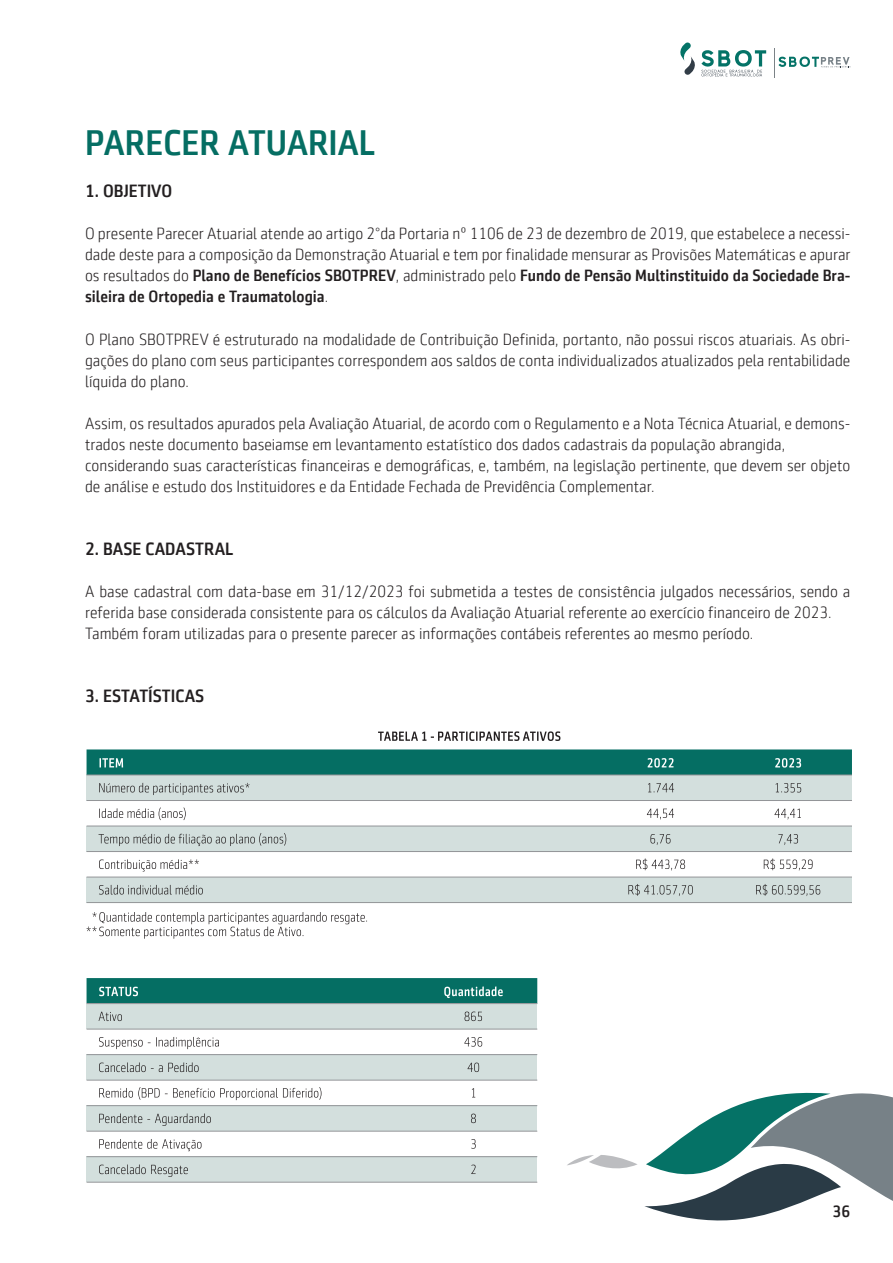
<style>
.page{position:relative;width:893px;height:1263px;background:#fff}
.page>*{position:absolute;margin:0;border:0;box-sizing:border-box;transform-origin:0 0}
.Titulo_1{font:500 36px "Sentico Sans DT Cond";color:#056e63;scale:1.1 1}
.Topico_de_Paragrafo{font:500 18px "Sentico Sans DT Cond";color:#231f20;scale:1.1 1}
.t1{font:300 16.5px/21px "Sentico Sans DT Cond";color:#231f20;scale:1.1 1}
.t2{font:500 16.5px "Sentico Sans DT Cond";color:#231f20;scale:1.1 1}
.s1{font-weight:500}
</style>
<div class="page">
<svg style="left:680px;top:43px;width:86px;height:33px"></svg>
<svg style="left:778px;top:57px;width:72px;height:10px"></svg>
<hr style="left:774px;top:48px;width:1px;height:30px;background:#7b8286">
<svg style="left:567px;top:1155px;width:71px;height:14px"></svg>
<svg style="left:644px;top:1092px;width:249px;height:129px"></svg>
<svg style="left:378px;top:731px;width:182px;height:10px"></svg>
<svg style="left:87px;top:912px;width:280px;height:27px"></svg>
<div style="left:87px;top:749px;width:765px;height:25px;background:#056e63"></div>
<div style="left:87px;top:775px;width:765px;height:25px;background:#d3dfdd"></div>
<div style="left:87px;top:826px;width:765px;height:25px;background:#d3dfdd"></div>
<div style="left:87px;top:877px;width:765px;height:25px;background:#d3dfdd"></div>
<svg style="left:628px;top:783px;width:65px;height:113px"></svg>
<svg style="left:99px;top:783px;width:187px;height:111px"></svg>
<svg style="left:756px;top:783px;width:64px;height:113px"></svg>
<hr style="left:87px;top:800px;width:765px;height:1px;background:#939598">
<hr style="left:87px;top:851px;width:765px;height:1px;background:#939598">
<hr style="left:87px;top:877px;width:765px;height:1px;background:#939598">
<hr style="left:87px;top:902px;width:765px;height:1px;background:#939598">
<hr style="left:87px;top:825px;width:765px;height:1px;background:#939598">
<hr style="left:87px;top:774px;width:765px;height:1px;background:#939598">
<div style="left:87px;top:1003px;width:450px;height:26px;background:#d3dfdd"></div>
<div style="left:87px;top:1054px;width:450px;height:26px;background:#d3dfdd"></div>
<div style="left:87px;top:1106px;width:450px;height:25px;background:#d3dfdd"></div>
<div style="left:87px;top:1157px;width:450px;height:25px;background:#d3dfdd"></div>
<svg style="left:99px;top:1012px;width:222px;height:165px"></svg>
<svg style="left:87px;top:978px;width:450px;height:25px"></svg>
<svg style="left:464px;top:1011px;width:18px;height:163px"></svg>
<hr style="left:87px;top:1029px;width:450px;height:1px;background:#939598">
<hr style="left:87px;top:1080px;width:450px;height:1px;background:#939598">
<hr style="left:87px;top:1105px;width:450px;height:1px;background:#939598">
<hr style="left:87px;top:1131px;width:450px;height:1px;background:#939598">
<hr style="left:87px;top:1156px;width:450px;height:1px;background:#939598">
<hr style="left:87px;top:1182px;width:450px;height:1px;background:#939598">
<hr style="left:87px;top:1054px;width:450px;height:1px;background:#939598">
<hr style="left:87px;top:1003px;width:450px;height:1px;background:#939598">
<p class="Titulo_1" style="left:85px;top:123px;width:265px">PARECER ATUARIAL</p>
<p class="Topico_de_Paragrafo" style="left:85px;top:181px;width:81px">1. OBJETIVO</p>
<p class="t1" style="left:85px;top:224px;width:697px;text-align:justify">O presente Parecer Atuarial atende ao artigo 2°da Portaria nº 1106 de 23 de dezembro de 2019, que estabelece a necessi&shy;dade deste para a composição da Demonstração Atuarial e tem por finalidade mensurar as Provisões Matemáticas e apurar os resultados do <span class="s1">Plano de Benefícios SBOTPREV</span>, administrado pelo <span class="s1">Fundo de Pensão Multinstituido da Sociedade Bra&shy;sileira de Ortopedia e Traumatologia</span>.</p>
<p class="t1" style="left:85px;top:329px;width:697px;text-align:justify">O Plano SBOTPREV é estruturado na modalidade de Contribuição Definida, portanto, não possui riscos atuariais. As obri&shy;gações do plano com seus participantes correspondem aos saldos de conta individualizados atualizados pela rentabilidade líquida do plano.</p>
<p class="t1" style="left:85px;top:413px;width:697px">Assim, os resultados apurados pela Avaliação Atuarial, de acordo com o Regulamento e a Nota Técnica Atuarial, e demons&shy;trados neste documento baseiamse em levantamento estatístico dos dados cadastrais da população abrangida,</p>
<p class="t1" style="left:85px;top:455px;width:697px">considerando suas características financeiras e demográficas, e, também, na legislação pertinente, que devem ser objeto de análise e estudo dos Instituidores e da Entidade Fechada de Previdência Complementar.</p>
<p class="Topico_de_Paragrafo" style="left:85px;top:538px;width:136px">2. BASE CADASTRAL</p>
<p class="t1" style="left:85px;top:581px;width:697px">A base cadastral com data-base em 31/12/2023 foi submetida a testes de consistência julgados necessários, sendo a referida base considerada consistente para os cálculos da Avaliação Atuarial referente ao exercício financeiro de 2023.</p>
<p class="t1" style="left:85px;top:623px;width:609px">Também foram utilizadas para o presente parecer as informações contábeis referentes ao mesmo período.</p>
<p class="Topico_de_Paragrafo" style="left:85px;top:685px;width:110px">3. ESTATÍSTICAS</p>
<p class="t2" style="left:832px;top:1202px;width:18px">36</p>
</div>
